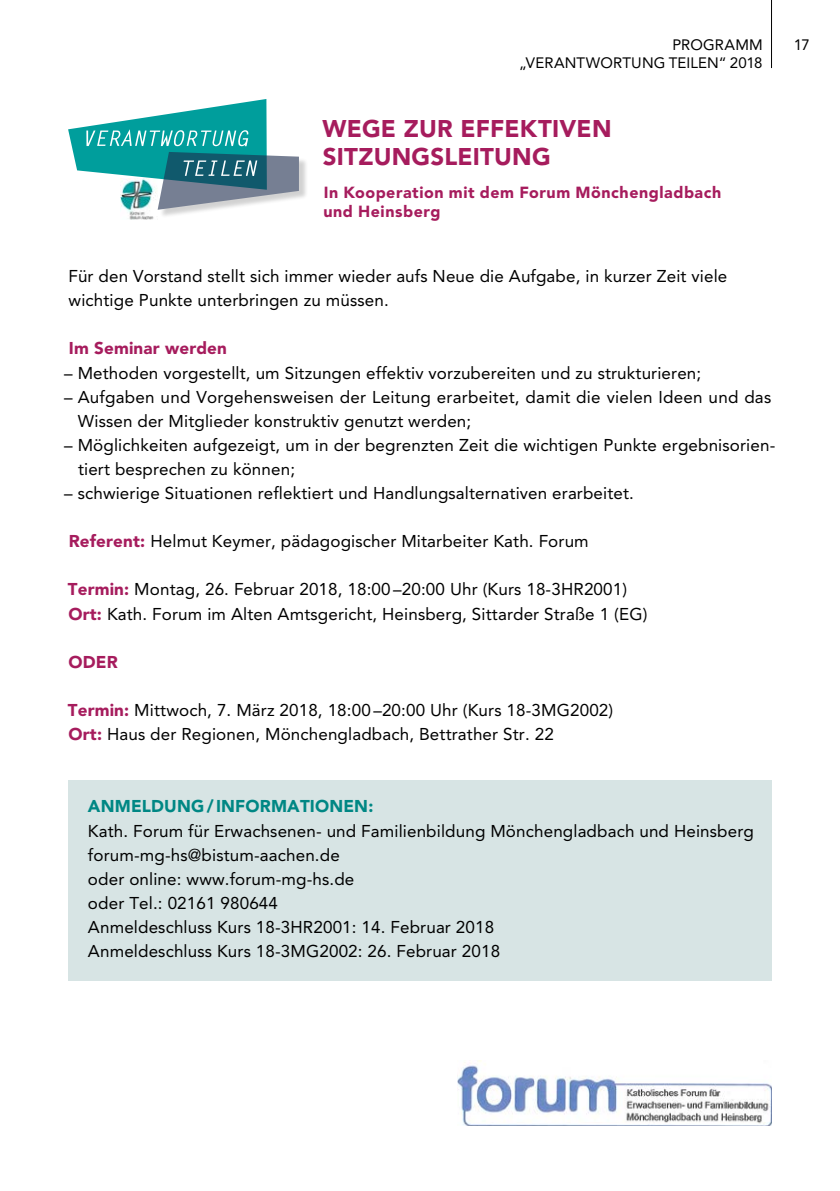
<style>
.page{position:relative;width:840px;height:1191px;background:#fff}
.page>*{position:absolute;margin:0;border:0;box-sizing:border-box;transform-origin:0 0}
.t1{font:900 24px/28px "Avenir";letter-spacing:.01em;color:#a61c5d}
.t2{font:17px/24px "Avenir";letter-spacing:.01em;color:#000}
.t3{font:900 17px "Avenir";letter-spacing:.01em;color:#008784}
.t4{font:900 17px "Avenir";letter-spacing:.01em;color:#a61c5d}
.t5{font:900 16px/19.2px "Avenir";letter-spacing:.035em;color:#a61c5d}
.t6{font:15px "Avenir";letter-spacing:.01em;color:#000}
.s1{font-weight:900;color:#a61c5d}
</style>
<div class="page">
<div style="left:68px;top:780px;width:703px;height:201px;background:#d7e4e4"></div>
<img style="left:127px;top:210px;width:27px;height:10px">
<div style="left:159px;top:153px;width:149px;height:66px;background:#000;opacity:.3"></div>
<svg style="left:68px;top:99px;width:231px;height:111px"></svg>
<img style="left:457px;top:1060px;width:314px;height:65px">
<hr style="left:770px;top:0;width:1px;height:68px;background:#000">
<p class="t6" style="left:672px;top:36px;width:92px">PROGRAMM</p>
<p class="t6" style="left:793px;top:36px;width:17px">17</p>
<p class="t6" style="left:519px;top:54px;width:245px">„VERANTWORTUNG TEILEN“ 2018</p>
<h1 class="t1" style="left:322px;top:115px;width:290px">WEGE ZUR EFFEKTIVEN<br>SITZUNGSLEITUNG</h1>
<p class="t5" style="left:323px;top:183px;width:399px">In Kooperation mit dem Forum Mönchengladbach und Heinsberg</p>
<p class="t2" style="left:68px;top:264px;width:660px">Für den Vorstand stellt sich immer wieder aufs Neue die Aufgabe, in kurzer Zeit viele wichtige Punkte unterbringen zu müssen.</p>
<p class="t4" style="left:69px;top:338px;width:159px">Im Seminar werden</p>
<p class="t2" style="left:64px;top:361px;width:638px">– Methoden vorgestellt, um Sitzungen effektiv vorzubereiten und zu strukturieren;</p>
<p class="t2" style="left:78px;top:385px;width:694px;text-indent:-14px">– Aufgaben und Vorgehensweisen der Leitung erarbeitet, damit die vielen Ideen und das<br>Wissen der Mitglieder konstruktiv genutzt werden;</p>
<p class="t2" style="left:78px;top:433px;width:698px;text-indent:-14px">– Möglichkeiten aufgezeigt, um in der begrenzten Zeit die wichtigen Punkte ergebnisorien&shy;tiert besprechen zu können;</p>
<p class="t2" style="left:64px;top:481px;width:571px">– schwierige Situationen reflektiert und Handlungsalternativen erarbeitet.</p>
<p class="t2" style="left:69px;top:529px;width:521px"><span class="s1">Referent:</span> Helmut Keymer, pädagogischer Mitarbeiter Kath. Forum</p>
<p class="t2" style="left:68px;top:577px;width:580px"><span class="s1">Termin:</span> Montag, 26. Februar 2018, 18:00 –20:00 Uhr (Kurs 18-3HR2001)<br><span class="s1">Ort:</span> Kath. Forum im Alten Amtsgericht, Heinsberg, Sittarder Straße 1 (EG)</p>
<p class="t4" style="left:68px;top:651px;width:51px">ODER</p>
<p class="t2" style="left:68px;top:698px;width:546px"><span class="s1">Termin:</span> Mittwoch, 7. März 2018, 18:00 –20:00 Uhr (Kurs 18-3MG2002)<br><span class="s1">Ort:</span> Haus der Regionen, Mönchengladbach, Bettrather Str. 22</p>
<p class="t3" style="left:88px;top:796px;width:287px">ANMELDUNG/ INFORMATIONEN:</p>
<p class="t2" style="left:88px;top:818px;width:667px">Kath. Forum für Erwachsenen- und Familienbildung Mönchengladbach und Heinsberg forum-mg-hs@bistum-aachen.de<br>oder online: www.forum-mg-hs.de<br>oder Tel.: 02161 980644<br>Anmeldeschluss Kurs 18-3HR2001: 14. Februar 2018<br>Anmeldeschluss Kurs 18-3MG2002: 26. Februar 2018</p>
</div>
